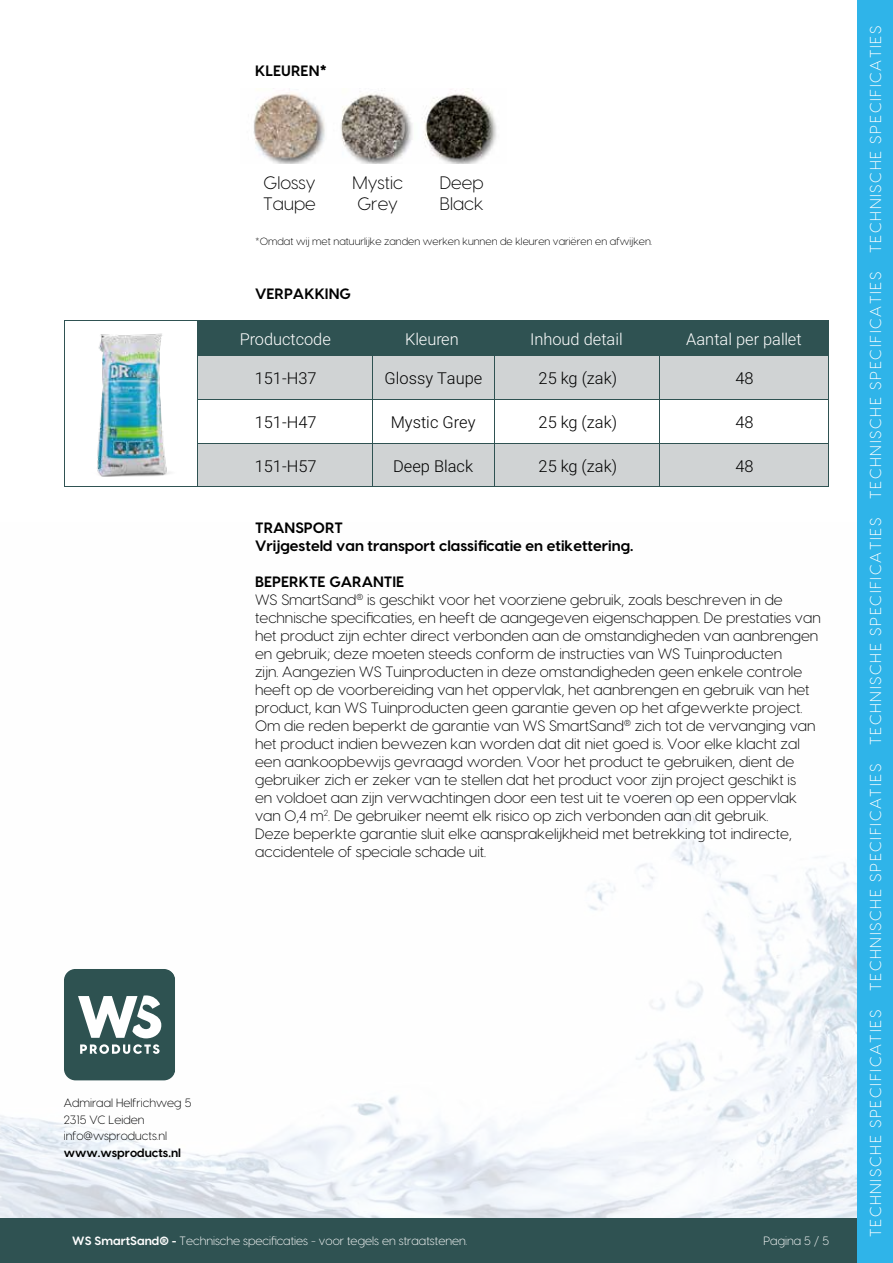
<style>
.page{position:relative;width:893px;height:1263px;background:#fff}
.page>*{position:absolute;margin:0;border:0;box-sizing:border-box;transform-origin:0 0}
.t1{font:300 18px/21.6px "Visby";color:#000}
.t2{font:300 17.25px "Visby";color:#fff}
.t3{font:300 16.35px "Roboto";color:#000}
.t4{font:300 16.35px "Roboto";color:#fff}
.t5{font:300 15.75px "Visby";letter-spacing:.11em;color:#fff}
.t6{font:300 15px/18px "Visby";color:#000}
.t7{font:700 15px/18px "Visby";color:#000}
.t8{font:300 12px "Visby";color:#fff}
.t9{font:300 12px/16.5px "Visby";color:#000}
.t10{font:700 12px "Visby";color:#000}
.t11{font:300 10.5px "Visby";color:#000}
.s1{font-weight:700}
</style>
<div class="page">
<img style="left:0;top:522px;width:858px;height:696px">
<div style="left:0;top:1218px;width:893px;height:45px;background:#2f5252"></div>
<img style="left:97px;top:333px;width:73px;height:144px">
<img style="left:253px;top:92px;width:159px;height:72px">
<img style="left:422px;top:89px;width:75px;height:75px">
<div style="left:858px;top:0;width:35px;height:1263px;background:#2fb4e9"></div>
<div style="left:198px;top:321px;width:630px;height:34px;background:#2f5252"></div>
<div style="left:198px;top:356px;width:630px;height:130px;background:#d0d3d4"></div>
<svg style="left:198px;top:400px;width:630px;height:43px"></svg>
<hr style="left:64px;top:320px;width:134px;height:1px;background:#2f5252">
<hr style="left:64px;top:321px;width:1px;height:35px;background:#2f5252">
<hr style="left:198px;top:320px;width:175px;height:1px;background:#2f5252">
<hr style="left:197px;top:321px;width:1px;height:34px;background:#2f5252">
<hr style="left:495px;top:320px;width:165px;height:1px;background:#2f5252">
<hr style="left:660px;top:320px;width:169px;height:1px;background:#2f5252">
<hr style="left:659px;top:321px;width:1px;height:34px;background:#2f5252">
<hr style="left:828px;top:321px;width:1px;height:34px;background:#2f5252">
<hr style="left:64px;top:356px;width:1px;height:43px;background:#2f5252">
<hr style="left:197px;top:355px;width:176px;height:1px;background:#2f5252">
<hr style="left:197px;top:356px;width:1px;height:43px;background:#2f5252">
<hr style="left:495px;top:355px;width:165px;height:1px;background:#2f5252">
<hr style="left:660px;top:355px;width:169px;height:1px;background:#2f5252">
<hr style="left:659px;top:356px;width:1px;height:43px;background:#2f5252">
<hr style="left:828px;top:356px;width:1px;height:43px;background:#2f5252">
<hr style="left:64px;top:399px;width:1px;height:44px;background:#2f5252">
<hr style="left:197px;top:399px;width:176px;height:1px;background:#2f5252">
<hr style="left:197px;top:400px;width:1px;height:43px;background:#2f5252">
<hr style="left:495px;top:399px;width:165px;height:1px;background:#2f5252">
<hr style="left:660px;top:399px;width:169px;height:1px;background:#2f5252">
<hr style="left:659px;top:400px;width:1px;height:43px;background:#2f5252">
<hr style="left:828px;top:400px;width:1px;height:43px;background:#2f5252">
<hr style="left:64px;top:443px;width:1px;height:43px;background:#2f5252">
<hr style="left:197px;top:443px;width:176px;height:1px;background:#2f5252">
<hr style="left:197px;top:444px;width:1px;height:42px;background:#2f5252">
<hr style="left:495px;top:443px;width:165px;height:1px;background:#2f5252">
<hr style="left:660px;top:443px;width:169px;height:1px;background:#2f5252">
<hr style="left:659px;top:444px;width:1px;height:42px;background:#2f5252">
<hr style="left:828px;top:444px;width:1px;height:42px;background:#2f5252">
<hr style="left:64px;top:486px;width:134px;height:1px;background:#2f5252">
<hr style="left:198px;top:486px;width:175px;height:1px;background:#2f5252">
<hr style="left:495px;top:486px;width:165px;height:1px;background:#2f5252">
<hr style="left:660px;top:486px;width:169px;height:1px;background:#2f5252">
<hr style="left:495px;top:321px;width:1px;height:34px;background:#2f5252">
<hr style="left:373px;top:320px;width:122px;height:1px;background:#2f5252">
<hr style="left:372px;top:321px;width:1px;height:34px;background:#2f5252">
<hr style="left:373px;top:355px;width:122px;height:1px;background:#2f5252">
<hr style="left:372px;top:356px;width:1px;height:43px;background:#2f5252">
<hr style="left:373px;top:399px;width:122px;height:1px;background:#2f5252">
<hr style="left:372px;top:400px;width:1px;height:43px;background:#2f5252">
<hr style="left:373px;top:443px;width:122px;height:1px;background:#2f5252">
<hr style="left:372px;top:444px;width:1px;height:42px;background:#2f5252">
<hr style="left:373px;top:486px;width:122px;height:1px;background:#2f5252">
<hr style="left:495px;top:356px;width:1px;height:43px;background:#2f5252">
<hr style="left:495px;top:400px;width:1px;height:43px;background:#2f5252">
<hr style="left:495px;top:444px;width:1px;height:42px;background:#2f5252">
<svg style="left:64px;top:969px;width:111px;height:111px"></svg>
<p class="t7" style="left:255px;top:60px;width:74px">KLEUREN*</p>
<p class="t1" style="left:263px;top:169px;width:54px">Glossy<br>Taupe</p>
<p class="t1" style="left:352px;top:169px;width:52px">Mystic<br>Grey</p>
<p class="t1" style="left:440px;top:169px;width:45px">Deep<br>Black</p>
<p class="t11" style="left:255px;top:233px;width:399px">*Omdat wij met natuurlijke zanden werken kunnen de kleuren variëren en afwijken.</p>
<p class="t7" style="left:255px;top:283px;width:97px">VERPAKKING</p>
<p class="t4" style="left:240px;top:332px;width:93px">Productcode</p>
<p class="t4" style="left:405px;top:332px;width:55px">Kleuren</p>
<p class="t4" style="left:530px;top:332px;width:94px">Inhoud detail</p>
<p class="t4" style="left:686px;top:332px;width:117px">Aantal per pallet</p>
<p class="t3" style="left:255px;top:371px;width:63px">151-H37</p>
<p class="t3" style="left:385px;top:371px;width:99px">Glossy Taupe</p>
<p class="t3" style="left:539px;top:371px;width:80px">25 kg (zak)</p>
<p class="t3" style="left:735px;top:371px;width:20px">48</p>
<p class="t3" style="left:255px;top:415px;width:63px">151-H47</p>
<p class="t3" style="left:391px;top:415px;width:86px">Mystic Grey</p>
<p class="t3" style="left:539px;top:415px;width:80px">25 kg (zak)</p>
<p class="t3" style="left:735px;top:415px;width:20px">48</p>
<p class="t3" style="left:255px;top:459px;width:63px">151-H57</p>
<p class="t3" style="left:393px;top:459px;width:81px">Deep Black</p>
<p class="t3" style="left:539px;top:459px;width:80px">25 kg (zak)</p>
<p class="t3" style="left:735px;top:459px;width:20px">48</p>
<p class="t7" style="left:255px;top:517px;width:380px">TRANSPORT<br>Vrijgesteld van transport classificatie en etikettering.</p>
<p class="t6" style="left:255px;top:571px;width:567px"><span class="s1">BEPERKTE GARANTIE<br></span>WS SmartSand<sup>®</sup> is geschikt voor het voorziene gebruik, zoals beschreven in de technische specificaties, en heeft de aangegeven eigenschappen. De prestaties van het product zijn echter direct verbonden aan de omstandigheden van aanbrengen en gebruik; deze moeten steeds conform de instructies van WS Tuinproducten<br>zijn. Aangezien WS Tuinproducten in deze omstandigheden geen enkele controle heeft op de voorbereiding van het oppervlak, het aanbrengen en gebruik van het product, kan WS Tuinproducten geen garantie geven op het afgewerkte project.<br>Om die reden beperkt de garantie van WS SmartSand<sup>®</sup> zich tot de vervanging van het product indien bewezen kan worden dat dit niet goed is. Voor elke klacht zal een aankoopbewijs gevraagd worden. Voor het product te gebruiken, dient de gebruiker zich er zeker van te stellen dat het product voor zijn project geschikt is<br>en voldoet aan zijn verwachtingen door een test uit te voeren op een oppervlak van 0,4 m<sup>2</sup>. De gebruiker neemt elk risico op zich verbonden aan dit gebruik.<br>Deze beperkte garantie sluit elke aansprakelijkheid met betrekking tot indirecte, accidentele of speciale schade uit.</p>
<p class="t9" style="left:64px;top:1093px;width:129px">Admiraal Helfrichweg 5<br>2315 VC Leiden info@wsproducts.nl</p>
<p class="t10" style="left:64px;top:1142px;width:119px">www.wsproducts.nl</p>
<p class="t8" style="left:72px;top:1231px;width:397px"><span class="s1">WS SmartSand® -</span> Technische specificaties - voor tegels en straatstenen.</p>
<p class="t8" style="left:764px;top:1231px;width:67px">Pagina 5 / 5</p>
<p class="t5" style="left:863px;top:1237px;width:1213px;rotate:-90deg">TECHNISCHE SPECIFICATIES TECHNISCHE SPECIFICATIES TECHNISCHE SPECIFICATIES TECHNISCHE SPECIFICATIES TECHNISCHE SPECIFICATIES</p>
<p class="t2" style="left:862px;top:1153px;width:1045px;rotate:-90deg">TECHNISCHE SPECIFICATIES TECHNISCHE SPECIFICATIES TECHNISCHE SPECIFICATIES TECHNISCHE SPECIFICATIES TECHNISCHE SPECIFICATIES</p>
</div>
